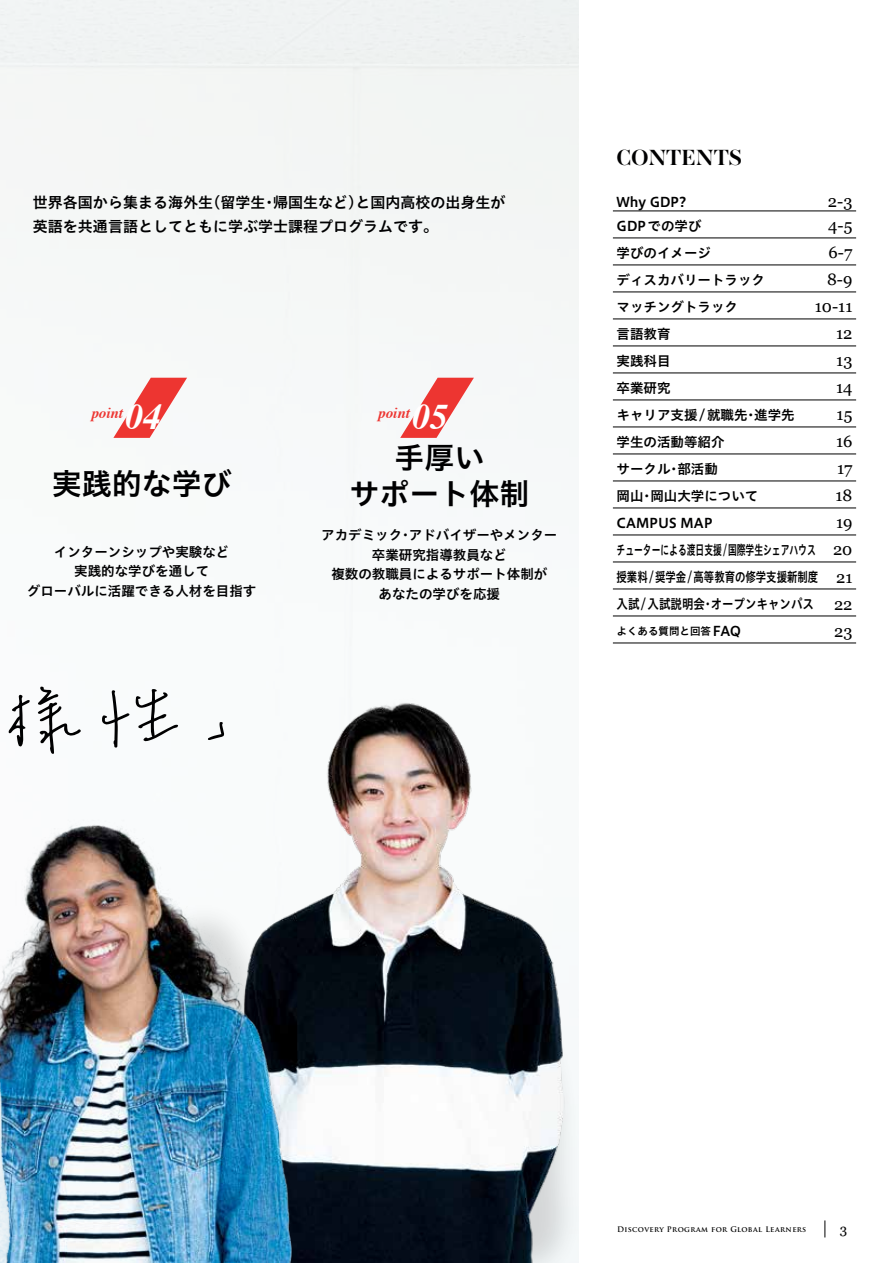
<style>
.page{position:relative;width:893px;height:1263px;background:#fff}
.page>*{position:absolute;margin:0;border:0;box-sizing:border-box;transform-origin:0 0}
.t1{font:italic 700 36px "Times";color:#fff}
.t2{font:30px/36px "Hiragino UD Sans Std W6";color:#000001;text-align:center}
.t3{font:700 22.5px "AW Conqueror Std Didot";color:#000001}
.t4{font:16.5px "Georgia";color:#000001}
.t5{font:15px/24px "Hiragino UD Sans Std W6";color:#000001}
.t6{font:italic 700 15px "Times";color:#ed3531}
.t7{font:13.5px/19.5px "Hiragino UD Sans Std W6";color:#000001;text-align:center}
.t8{font:13.5px/27px "Hiragino UD Sans Std W6";color:#000001;text-align:justify;scale:.65 1}
.t9{font:13.5px "Georgia";color:#000001}
.t10{font:10.5px "Hiragino UD Sans Std W6";color:#000001}
.t11{font:700 7.5px "Trajan Pro";letter-spacing:.05em;color:#000001}
.s1{font-family:"Georgia";font-size:16.5px}
.s2{font-size:13.5px}
</style>
<div class="page">
<svg style="left:113px;top:378px;width:74px;height:60px"></svg>
<svg style="left:400px;top:378px;width:74px;height:60px"></svg>
<img style="left:194px;top:698px;width:385px;height:565px">
<img style="left:66px;top:786px;width:291px;height:477px">
<hr style="left:613px;top:211px;width:243px;height:1px;background:#000001">
<hr style="left:613px;top:238px;width:243px;height:1px;background:#000001">
<hr style="left:613px;top:265px;width:243px;height:1px;background:#000001">
<hr style="left:613px;top:292px;width:243px;height:1px;background:#000001">
<hr style="left:613px;top:319px;width:243px;height:1px;background:#000001">
<hr style="left:613px;top:346px;width:243px;height:1px;background:#000001">
<hr style="left:613px;top:373px;width:243px;height:1px;background:#000001">
<hr style="left:613px;top:400px;width:243px;height:1px;background:#000001">
<hr style="left:613px;top:427px;width:243px;height:1px;background:#000001">
<hr style="left:613px;top:454px;width:243px;height:1px;background:#000001">
<hr style="left:613px;top:481px;width:243px;height:1px;background:#000001">
<hr style="left:613px;top:508px;width:243px;height:1px;background:#000001">
<hr style="left:613px;top:535px;width:243px;height:1px;background:#000001">
<hr style="left:613px;top:562px;width:243px;height:1px;background:#000001">
<hr style="left:613px;top:589px;width:243px;height:1px;background:#000001">
<hr style="left:613px;top:616px;width:243px;height:1px;background:#000001">
<hr style="left:613px;top:643px;width:243px;height:1px;background:#000001">
<svg style="left:0;top:686px;width:224px;height:68px"></svg>
<img style="left:0;top:772px;width:66px;height:491px">
<svg style="left:825px;top:1220px;width:1px;height:17px"></svg>
<p class="t5" style="left:33px;top:190px;width:474px">世界各国から集まる海外生（留学生・帰国生など）と国内高校の出身生が英語を共通言語としてともに学ぶ学士課程プログラムです。</p>
<h1 class="t1" style="left:126px;top:383px;width:37px">04</h1>
<h1 class="t1" style="left:412px;top:383px;width:37px">05</h1>
<p class="t6" style="left:91px;top:399px;width:33px">point</p>
<p class="t6" style="left:378px;top:399px;width:33px">point</p>
<h2 class="t2" style="left:52px;top:464px;width:181px">実践的な学び</h2>
<p class="t7" style="left:27px;top:541px;width:231px">インターンシップや実験など<br>実践的な学びを通して<br>グローバルに活躍できる人材を目指す</p>
<h2 class="t2" style="left:349px;top:438px;width:181px">手厚い<br>サポート体制</h2>
<p class="t7" style="left:321px;top:525px;width:238px">アカデミック・アドバイザーやメンター卒業研究指導教員など<br>複数の教職員によるサポート体制が<br>あなたの学びを応援</p>
<h3 class="t3" style="left:617px;top:147px;width:127px">CONTENTS</h3>
<p class="t7" style="left:617px;top:191px;width:71px">Why GDP?</p>
<p class="t4" style="left:828px;top:190px;width:26px">2-3</p>
<p class="t7" style="left:617px;top:215px;width:87px">GDPでの学び</p>
<p class="t4" style="left:828px;top:214px;width:26px">4-5</p>
<p class="t7" style="left:617px;top:242px;width:96px">学びのイメージ</p>
<p class="t4" style="left:829px;top:241px;width:25px">6-7</p>
<p class="t7" style="left:617px;top:269px;width:150px">ディスカバリートラック</p>
<p class="t4" style="left:827px;top:268px;width:27px">8-9</p>
<p class="t7" style="left:617px;top:296px;width:123px">マッチングトラック</p>
<p class="t4" style="left:815px;top:295px;width:39px">10-11</p>
<p class="t7" style="left:617px;top:323px;width:55px">言語教育</p>
<p class="t4" style="left:836px;top:322px;width:18px">12</p>
<p class="t7" style="left:617px;top:350px;width:55px">実践科目</p>
<p class="t4" style="left:836px;top:349px;width:18px">13</p>
<p class="t7" style="left:617px;top:377px;width:55px">卒業研究</p>
<p class="t4" style="left:836px;top:376px;width:18px">14</p>
<p class="t7" style="left:617px;top:404px;width:180px">キャリア支援/就職先・進学先</p>
<p class="t4" style="left:837px;top:403px;width:17px">15</p>
<p class="t7" style="left:617px;top:431px;width:109px">学生の活動等紹介</p>
<p class="t4" style="left:836px;top:430px;width:18px">16</p>
<p class="t7" style="left:617px;top:458px;width:103px">サークル・部活動</p>
<p class="t4" style="left:837px;top:457px;width:17px">17</p>
<p class="t7" style="left:617px;top:485px;width:143px">岡山・岡山大学について</p>
<p class="t4" style="left:835px;top:484px;width:18px">18</p>
<p class="t7" style="left:617px;top:512px;width:97px">CAMPUS MAP</p>
<p class="t4" style="left:836px;top:511px;width:18px">19</p>
<p class="t8" style="left:617px;top:536px;width:364px">チューターによる渡日支援/国際学生シェアハウス <span class="s1">20</span>授業料/奨学金/高等教育の修学支援新制度 <span class="s1">21</span>入試/入試説明会・オープンキャンパス <span class="s1">22</span></p>
<p class="t10" style="left:617px;top:623px;width:126px">よくある質問と回答<span class="s2">FAQ</span></p>
<p class="t4" style="left:834px;top:619px;width:20px">23</p>
<p class="t11" style="left:617px;top:1224px;width:191px">Discovery Program for Global Learners</p>
<p class="t9" style="left:840px;top:1219px;width:9px">3</p>
</div>
